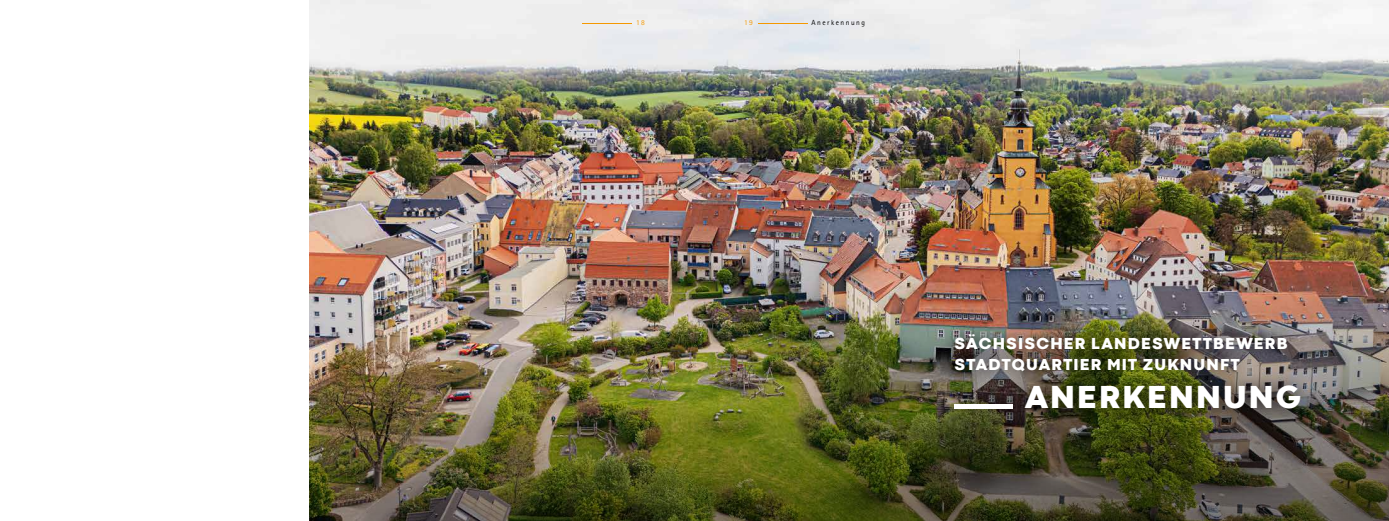
<style>
.page{position:relative;width:1389px;height:521px;background:#fff}
.page>*{position:absolute;margin:0;border:0;box-sizing:border-box;transform-origin:0 0}
.t1{font:800 33.25px "Codec Cold";letter-spacing:.065em;color:#fff}
.t2{font:800 16.62px/20.7px "Codec Cold";letter-spacing:.06em;color:#fff}
.t3{font:7.44px "Rotis Sans Serif Pro";letter-spacing:.2em;color:#000}
.t4{font:7.44px "Rotis Sans Serif Pro";color:#f49800}
</style>
<div class="page">
<img style="left:694px;top:0;width:695px;height:100px">
<img style="left:309px;top:0;width:385px;height:100px">
<img style="left:309px;top:100px;width:1080px;height:421px">
<div style="left:939px;top:319px;width:377px;height:106px;background:#000;opacity:.75"></div>
<hr style="left:954px;top:404px;width:59px;height:4px;background:#fff">
<hr style="left:758px;top:23px;width:49px;height:1px;background:#f49800">
<hr style="left:582px;top:23px;width:49px;height:1px;background:#f49800">
<p class="t4" style="left:636px;top:18px;width:10px">18</p>
<p class="t4" style="left:744px;top:18px;width:10px">19</p>
<p class="t3" style="left:811px;top:18px;width:55px">Anerkennung</p>
<p class="t2" style="left:954px;top:334px;width:335px">SÄCHSISCHER LANDESWETTBEWERB<br>STADTQUARTIER MIT ZUKNUNFT</p>
<h1 class="t1" style="left:1024px;top:377px;width:279px">ANERKENNUNG</h1>
</div>
